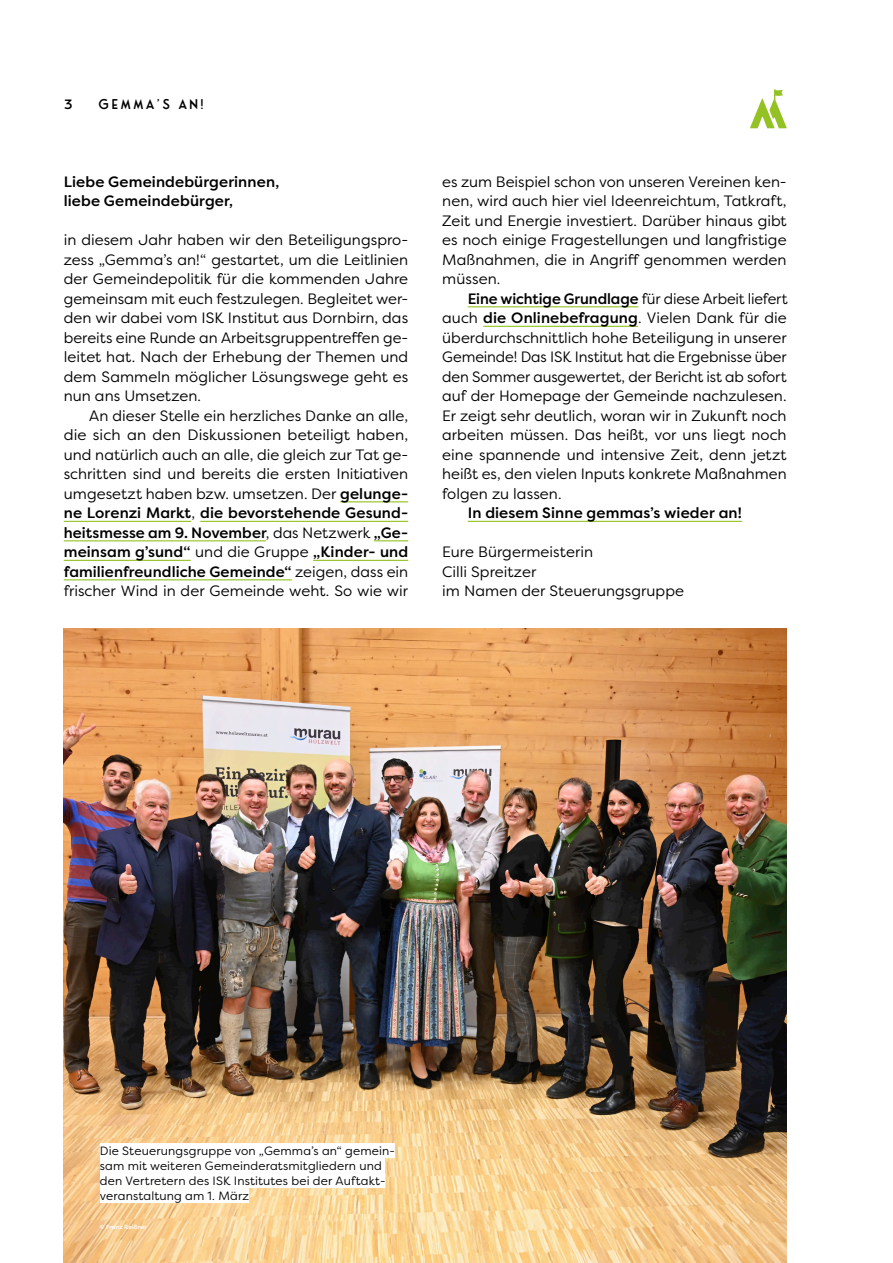
<style>
.page{position:relative;width:893px;height:1263px;background:#fff}
.page>*{position:absolute;margin:0;border:0;box-sizing:border-box;transform-origin:0 0}
.Fließtext{font:15px/19.5px "Filson Pro";letter-spacing:.005em;color:#000;text-align:justify}
.Fließtext-2{font:500 15px "Filson Pro";letter-spacing:.01em;color:#000}
.t1{font:13.5px "Fonseca Rounded";letter-spacing:.15em;color:#000}
.t2{font:500 13.5px "Filson Pro";color:#000}
.Aufzählung{font:12px/15px "Filson Pro";letter-spacing:.015em;color:#000}
.t3{font:500 6px "Filson Pro";color:#fff}
.s1{font-weight:500}
</style>
<div class="page">
<svg style="left:750px;top:89px;width:37px;height:39px"></svg>
<hr style="left:340px;top:501px;width:68px;height:1px;background:#94c123">
<hr style="left:64px;top:521px;width:127px;height:1px;background:#94c123">
<hr style="left:200px;top:521px;width:208px;height:1px;background:#94c123">
<hr style="left:64px;top:540px;width:202px;height:1px;background:#94c123">
<hr style="left:374px;top:540px;width:34px;height:1px;background:#94c123">
<hr style="left:64px;top:560px;width:127px;height:1px;background:#94c123">
<hr style="left:313px;top:560px;width:95px;height:1px;background:#94c123">
<hr style="left:64px;top:579px;width:228px;height:1px;background:#94c123">
<hr style="left:468px;top:306px;width:170px;height:1px;background:#94c123">
<hr style="left:483px;top:326px;width:155px;height:1px;background:#94c123">
<hr style="left:468px;top:521px;width:274px;height:1px;background:#94c123">
<img style="left:64px;top:628px;width:723px;height:635px">
<div style="left:100px;top:1143px;width:295px;height:15px;background:#fff"></div>
<div style="left:100px;top:1158px;width:285px;height:15px;background:#fff"></div>
<div style="left:100px;top:1173px;width:285px;height:15px;background:#fff"></div>
<div style="left:100px;top:1188px;width:149px;height:15px;background:#fff"></div>
<p class="t2" style="left:64px;top:95px;width:11px">3</p>
<p class="t1" style="left:99px;top:96px;width:107px">GEMMA’S AN!</p>
<p class="Fließtext-2" style="left:64px;top:171px;width:217px">Liebe Gemeindebürgerinnen,</p>
<p class="Fließtext-2" style="left:64px;top:191px;width:171px">liebe Gemeindebürger,</p>
<p class="Fließtext" style="left:64px;top:230px;width:346px">in diesem Jahr haben wir den Beteiligungspro&shy;zess „Gemma’s an!“ gestartet, um die Leitlinien der Gemeindepolitik für die kommenden Jahre gemeinsam mit euch festzulegen. Begleitet wer&shy;den wir dabei vom ISK Institut aus Dornbirn, das bereits eine Runde an Arbeitsgruppentreffen ge&shy;leitet hat. Nach der Erhebung der Themen und dem Sammeln möglicher Lösungswege geht es nun ans Umsetzen.</p>
<p class="Fließtext" style="left:64px;top:405px;width:346px;text-indent:26px">An dieser Stelle ein herzliches Danke an alle, die sich an den Diskussionen beteiligt haben, und natürlich auch an alle, die gleich zur Tat ge&shy;schritten sind und bereits die ersten Initiativen umgesetzt haben bzw. umsetzen. Der <span class="s1">gelunge&shy;ne Lorenzi Markt</span>, <span class="s1">die bevorstehende Gesund&shy;heitsmesse am 9. November</span>, das Netzwerk <span class="s1">„Ge&shy;meinsam g’sund“</span> und die Gruppe <span class="s1">„Kinder- und familienfreundliche Gemeinde“</span> zeigen, dass ein frischer Wind in der Gemeinde weht. So wie wir</p>
<p class="Fließtext" style="left:442px;top:171px;width:346px">es zum Beispiel schon von unseren Vereinen ken&shy;nen, wird auch hier viel Ideenreichtum, Tatkraft, Zeit und Energie investiert. Darüber hinaus gibt es noch einige Fragestellungen und langfristige Maßnahmen, die in Angriff genommen werden müssen.</p>
<p class="Fließtext" style="left:442px;top:288px;width:347px;text-indent:26px"><span class="s1">Eine wichtige Grundlage</span> für diese Arbeit liefert auch <span class="s1">die Onlinebefragung</span>. Vielen Dank für die überdurchschnittlich hohe Beteiligung in unserer Gemeinde! Das ISK Institut hat die Ergebnisse über den Sommer ausgewertet, der Bericht ist ab sofort auf der Homepage der Gemeinde nachzulesen.<br>Er zeigt sehr deutlich, woran wir in Zukunft noch arbeiten müssen. Das heißt, vor uns liegt noch eine spannende und intensive Zeit, denn jetzt heißt es, den vielen Inputs konkrete Maßnahmen folgen zu lassen.</p>
<p class="Fließtext-2" style="left:468px;top:503px;width:276px">In diesem Sinne gemmas’s wieder an!</p>
<p class="Fließtext" style="left:442px;top:542px;width:152px">Eure Bürgermeisterin</p>
<p class="Fließtext" style="left:442px;top:561px;width:96px">Cilli Spreitzer</p>
<p class="Fließtext" style="left:442px;top:581px;width:243px">im Namen der Steuerungsgruppe</p>
<p class="Aufzählung" style="left:100px;top:1143px;width:296px">Die Steuerungsgruppe von „Gemma’s an“ gemein&shy;sam mit weiteren Gemeinderatsmitgliedern und den Vertretern des ISK Institutes bei der Auftakt&shy;veranstaltung am 1. März</p>
<p class="t3" style="left:100px;top:1222px;width:48px">© Franz Reißner</p>
</div>
